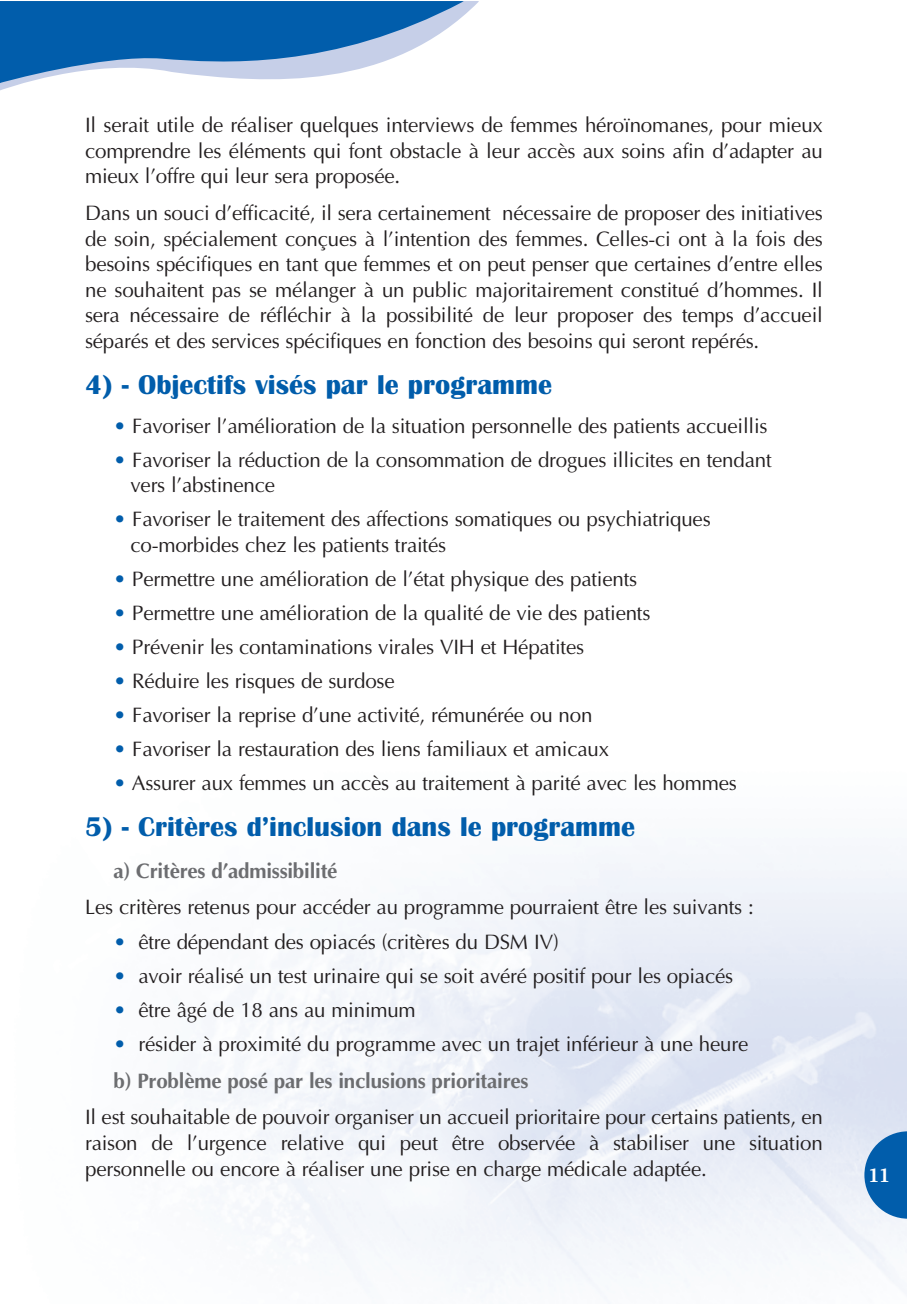
<style>
.page{position:relative;width:908px;height:1304px;background:#fff}
.page>*{position:absolute;margin:0;border:0;box-sizing:border-box;transform-origin:0 0}
.t1{font:700 28px "Britannic";color:#015dab}
.t2{font:21px/25.6px "Optima";letter-spacing:-.01em;color:#231f20;text-align:justify}
.t3{font:700 21px "Optima";letter-spacing:-.01em;color:#6c6d70}
.t4{font:16px "Capitals";color:#fff}
.s1{color:#015dab}
.s2{font-weight:700;color:#6c6d70}
</style>
<div class="page">
<svg style="left:0;top:2px;width:479px;height:89px"></svg>
<svg style="left:864px;top:1131px;width:42px;height:88px;background:#387fbc"></svg>
<p class="t2" style="left:85px;top:112px;width:739px">Il serait utile de réaliser quelques interviews de femmes héroïnomanes, pour mieux comprendre les éléments qui font obstacle à leur accès aux soins afin d’adapter au mieux l’offre qui leur sera proposée.</p>
<p class="t2" style="left:85px;top:200px;width:739px">Dans un souci d’efficacité, il sera certainement nécessaire de proposer des initiatives de soin, spécialement conçues à l’intention des femmes. Celles-ci ont à la fois des besoins spécifiques en tant que femmes et on peut penser que certaines d’entre elles ne souhaitent pas se mélanger à un public majoritairement constitué d’hommes. Il sera nécessaire de réfléchir à la possibilité de leur proposer des temps d’accueil séparés et des services spécifiques en fonction des besoins qui seront repérés.</p>
<h1 class="t1" style="left:85px;top:367px;width:468px">4) - Objectifs visés par le programme</h1>
<p class="t2" style="left:113px;top:412px;width:655px"><span class="s1">•</span> Favoriser l’amélioration de la situation personnelle des patients accueillis</p>
<p class="t2" style="left:130px;top:447px;width:642px;text-indent:-17px"><span class="s1">•</span> Favoriser la réduction de la consommation de drogues illicites en tendant vers l’abstinence</p>
<p class="t2" style="left:130px;top:506px;width:581px;text-indent:-17px"><span class="s1">•</span> Favoriser le traitement des affections somatiques ou psychiatriques co-morbides chez les patients traités</p>
<p class="t2" style="left:113px;top:566px;width:525px"><span class="s1">•</span> Permettre une amélioration de l’état physique des patients</p>
<p class="t2" style="left:113px;top:600px;width:538px"><span class="s1">•</span> Permettre une amélioration de la qualité de vie des patients</p>
<p class="t2" style="left:113px;top:634px;width:472px"><span class="s1">•</span> Prévenir les contaminations virales VIH et Hépatites</p>
<p class="t2" style="left:113px;top:668px;width:282px"><span class="s1">•</span> Réduire les risques de surdose</p>
<p class="t2" style="left:113px;top:702px;width:480px"><span class="s1">•</span> Favoriser la reprise d’une activité, rémunérée ou non</p>
<p class="t2" style="left:113px;top:736px;width:497px"><span class="s1">•</span> Favoriser la restauration des liens familiaux et amicaux</p>
<p class="t2" style="left:113px;top:770px;width:624px"><span class="s1">•</span> Assurer aux femmes un accès au traitement à parité avec les hommes</p>
<h1 class="t1" style="left:85px;top:810px;width:551px">5) - Critères d’inclusion dans le programme</h1>
<p class="t3" style="left:113px;top:858px;width:225px">a) Critères d’admissibilité</p>
<p class="t2" style="left:85px;top:894px;width:670px">Les critères retenus pour accéder au programme pourraient être les suivants :</p>
<p class="t2" style="left:113px;top:928px;width:446px"><span class="s1">•</span> être dépendant des opiacés (critères du DSM IV)</p>
<p class="t2" style="left:113px;top:962px;width:621px"><span class="s1">•</span> avoir réalisé un test urinaire qui se soit avéré positif pour les opiacés</p>
<p class="t2" style="left:113px;top:997px;width:304px"><span class="s1">•</span> être âgé de 18 ans au minimum</p>
<p class="t2" style="left:113px;top:1025px;width:636px;line-height:36.8px"><span class="s1">•</span> résider à proximité du programme avec un trajet inférieur à une heure <span class="s2">b) Problème posé par les inclusions prioritaires</span></p>
<p class="t2" style="left:85px;top:1104px;width:739px">Il est souhaitable de pouvoir organiser un accueil prioritaire pour certains patients, en raison de l’urgence relative qui peut être observée à stabiliser une situation personnelle ou encore à réaliser une prise en charge médicale adaptée.</p>
<p class="t4" style="left:868px;top:1167px;width:23px">11</p>
</div>
